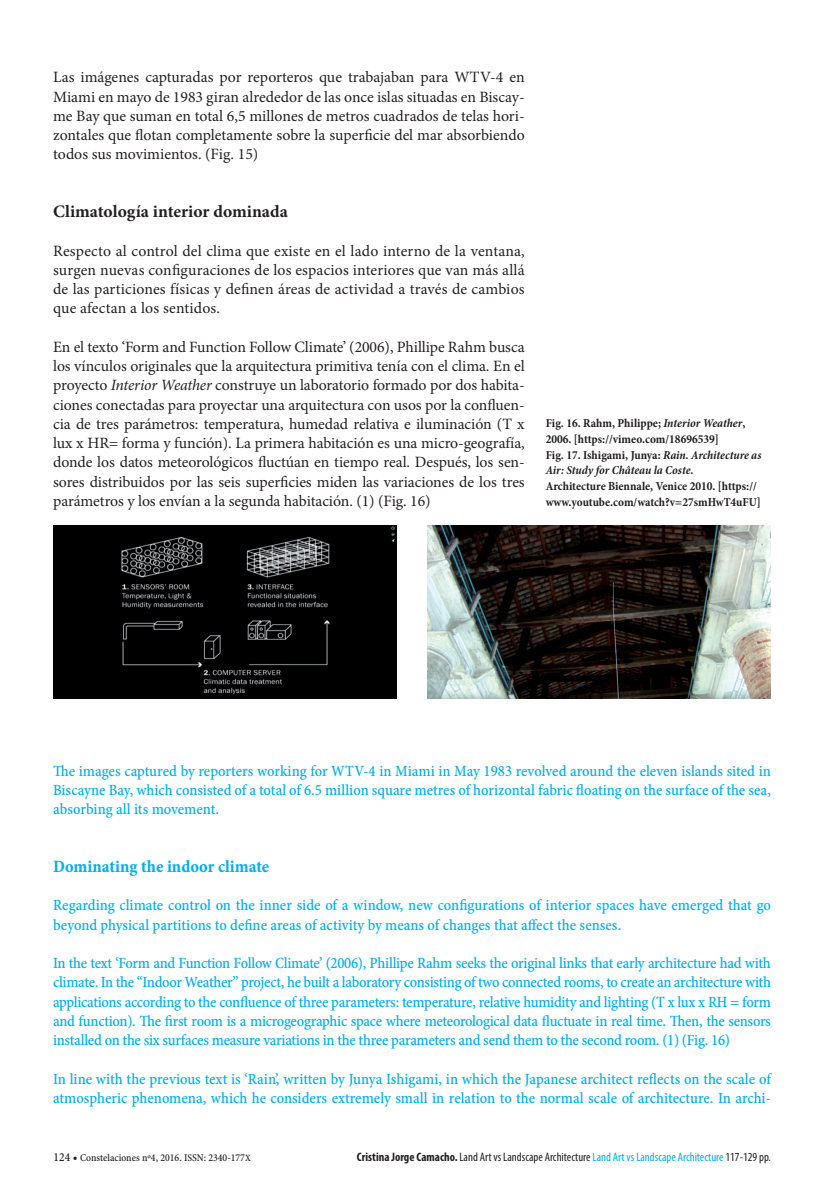
<style>
.page{position:relative;width:834px;height:1191px;background:#fff}
.page>*{position:absolute;margin:0;border:0;box-sizing:border-box;transform-origin:0 0}
.TEXTO_GENERAL_01{font:700 17.5px "Minion Pro";color:#231f20}
.TEXTO_GENERAL_INGLÉS{font:17.5px "Minion Pro Bold Cn Capt";color:#00aeef}
.TEXTO_GENERAL_INGLÉS-2{font:15.75px/19.2px "Minion Pro Medium Cn Capt";letter-spacing:-.015em;color:#00aeef;text-align:justify}
.TEXTO_GENERAL_01-2{font:15.75px/19.2px "Minion Pro";color:#231f20;text-align:justify}
.PIES_FOTO{font:700 condensed 12.25px/15.8px "Minion Pro";color:#231f20}
.SEGUIMIENTO_AUTOR_TI{font:condensed 12.25px "Myriad Pro";color:#231f20}
.PIES_FOTO-2{font:italic 700 condensed 12.25px/15.8px "Minion Pro";letter-spacing:-.005em;color:#231f20}
.t1{font:10.5px "Minion Pro Medium Cn Capt";color:#231f20}
.s1{font-style:italic}
.s2{font-style:normal}
.s3{font-size:12.25px}
.s4{font-size:9.62px}
.s5{font-weight:700}
.s6{color:#00aeef}
</style>
<div class="page">
<img style="left:53px;top:525px;width:343px;height:174px">
<img style="left:428px;top:525px;width:342px;height:174px">
<p class="TEXTO_GENERAL_01-2" style="left:53px;top:68px;width:473px">Las imágenes capturadas por reporteros que trabajaban para WTV-4 en Miami en mayo de 1983 giran alrededor de las once islas situadas en Biscay&shy;me Bay que suman en total 6,5 millones de metros cuadrados de telas hori&shy;zontales que flotan completamente sobre la superficie del mar absorbiendo todos sus movimientos. (Fig. 15)</p>
<p class="TEXTO_GENERAL_01" style="left:53px;top:199px;width:236px">Climatología interior dominada</p>
<p class="TEXTO_GENERAL_01-2" style="left:53px;top:241px;width:473px">Respecto al control del clima que existe en el lado interno de la ventana, surgen nuevas configuraciones de los espacios interiores que van más allá de las particiones físicas y definen áreas de actividad a través de cambios que afectan a los sentidos.</p>
<p class="TEXTO_GENERAL_01-2" style="left:53px;top:337px;width:473px">En el texto ‘Form and Function Follow Climate’ (2006), Phillipe Rahm busca los vínculos originales que la arquitectura primitiva tenía con el clima. En el proyecto <span class="s1">Interior Weather</span> construye un laboratorio formado por dos habita&shy;ciones conectadas para proyectar una arquitectura con usos por la confluen&shy;cia de tres parámetros: temperatura, humedad relativa e iluminación (T x lux x HR= forma y función). La primera habitación es una micro-geografía, donde los datos meteorológicos fluctúan en tiempo real. Después, los sen&shy;sores distribuidos por las seis superficies miden las variaciones de los tres parámetros y los envían a la segunda habitación. (1) (Fig. 16)</p>
<p class="PIES_FOTO" style="left:545px;top:415px;width:201px">Fig. 16. Rahm, Philippe; <span class="s1">Interior Weather</span>,<br>2006. [https://vimeo.com/18696539]</p>
<p class="PIES_FOTO-2" style="left:545px;top:447px;width:217px"><span class="s2">Fig. 17. Ishigami, Junya:</span> Rain. Architecture as<br>Air: Study for Château la Coste<span class="s2">.</span></p>
<p class="PIES_FOTO" style="left:545px;top:478px;width:217px">Architecture Biennale, Venice 2010. [https:// www.youtube.com/watch?v=27smHwT4uFU]</p>
<p class="TEXTO_GENERAL_INGLÉS-2" style="left:53px;top:761px;width:719px">The images captured by reporters working for WTV-4 in Miami in May 1983 revolved around the eleven islands sited in Biscayne Bay, which consisted of a total of 6.5 million square metres of horizontal fabric floating on the surface of the sea, absorbing all its movement.</p>
<p class="TEXTO_GENERAL_INGLÉS" style="left:53px;top:854px;width:217px">Dominating the indoor climate</p>
<p class="TEXTO_GENERAL_INGLÉS-2" style="left:53px;top:895px;width:719px">Regarding climate control on the inner side of a window, new configurations of interior spaces have emerged that go beyond physical partitions to define areas of activity by means of changes that affect the senses.</p>
<p class="TEXTO_GENERAL_INGLÉS-2" style="left:53px;top:953px;width:719px">In the text ‘Form and Function Follow Climate’ (2006), Phillipe Rahm seeks the original links that early architecture had with climate. In the “Indoor Weather” project, he built a laboratory consisting of two connected rooms, to create an architecture with applications according to the confluence of three parameters: temperature, relative humidity and lighting (T x lux x RH = form and function). The first room is a microgeographic space where meteorological data fluctuate in real time. Then, the sensors installed on the six surfaces measure variations in the three parameters and send them to the second room. (1) (Fig. 16)</p>
<p class="TEXTO_GENERAL_INGLÉS-2" style="left:53px;top:1069px;width:720px">In line with the previous text is ‘Rain’, written by Junya Ishigami, in which the Japanese architect reflects on the scale of atmospheric phenomena, which he considers extremely small in relation to the normal scale of architecture. In archi-</p>
<p class="t1" style="left:54px;top:1150px;width:199px"><span class="s3">124 •</span> Constelaciones nº4, 2016. ISSN: 2340-177<span class="s4">X</span></p>
<p class="SEGUIMIENTO_AUTOR_TI" style="left:357px;top:1149px;width:415px"><span class="s5">Cristina Jorge Camacho.</span> Land Art vs Landscape Architecture <span class="s6">Land Art vs Landscape Architecture</span> 117-129 pp.</p>
</div>
